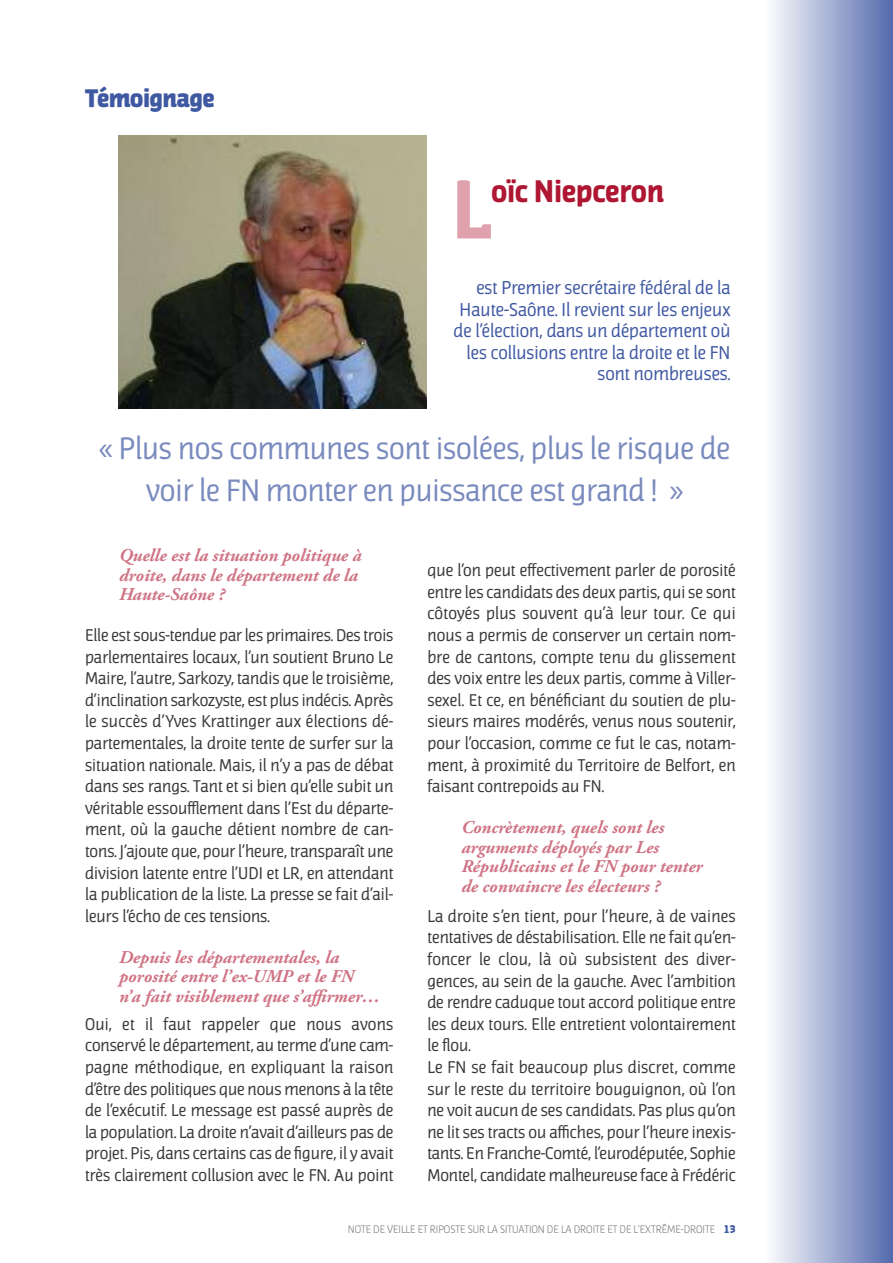
<style>
.page{position:relative;width:893px;height:1263px;background:#fff}
.page>*{position:absolute;margin:0;border:0;box-sizing:border-box;transform-origin:0 0}
.t1{font:700 79.65px "Jaures";color:#dfa2ad}
.t2{font:30px/41.8px "Jaures";color:#798abe;text-align:center}
.t3{font:700 30px "Jaures";color:#ae1632}
.t4{font:900 24px "Jaures";color:#3f58a2}
.t5{font:italic 700 18px/19.5px "Adobe Garamond Pro";color:#cf7384}
.t6{font:18px/21.6px "Jaures";letter-spacing:.005em;color:#3f58a2;text-align:right}
.t7{font:16.5px/21.6px "Jaures";letter-spacing:.005em;color:#39383a;text-align:justify}
.t8{font:300 10.5px "Jaures";color:#747475}
.s1{font-weight:900;color:#3f58a2}
</style>
<div class="page">
<div style="left:767px;top:0;width:126px;height:1263px;background:linear-gradient(to right,#fbfcfd,#546aad)"></div>
<img style="left:119px;top:136px;width:307px;height:273px">
<h3 class="t4" style="left:85px;top:85px;width:131px">Témoignage</h3>
<h1 class="t1" style="left:453px;top:164px;width:41px">L</h1>
<h2 class="t3" style="left:492px;top:175px;width:174px">oïc Niepceron</h2>
<p class="t6" style="left:454px;top:277px;width:278px">est Premier secrétaire fédéral de la Haute-Saône. Il revient sur les enjeux de l’élection, dans un département où les collusions entre la droite et le FN sont nombreuses.</p>
<h2 class="t2" style="left:99px;top:428px;width:632px">« Plus nos communes sont isolées, plus le risque de voir le FN monter en puissance est grand ! »</h2>
<p class="t5" style="left:119px;top:547px;width:244px">Quelle est la situation politique à droite, dans le département de la<br>Haute-Saône ?</p>
<p class="t7" style="left:85px;top:624px;width:310px">Elle est sous-tendue par les primaires. Des trois parlementaires locaux, l’un soutient Bruno Le Maire, l’autre, Sarkozy, tandis que le troisième, d’inclination sarkozyste, est plus indécis. Après le succès d’Yves Krattinger aux élections dé&shy;partementales, la droite tente de surfer sur la situation nationale. Mais, il n’y a pas de débat dans ses rangs. Tant et si bien qu’elle subit un véritable essoufflement dans l’Est du départe&shy;ment, où la gauche détient nombre de can&shy;tons. J’ajoute que, pour l’heure, transparaît une division latente entre l’UDI et LR, en attendant la publication de la liste. La presse se fait d’ail&shy;leurs l’écho de ces tensions.</p>
<p class="t5" style="left:119px;top:949px;width:263px">Depuis les départementales, la porosité entre l’ex-UMP et le FN<br>n’a fait visiblement que s’affirmer…</p>
<p class="t7" style="left:85px;top:1013px;width:310px">Oui, et il faut rappeler que nous avons conservé le département, au terme d’une cam&shy;pagne méthodique, en expliquant la raison d’être des politiques que nous menons à la tête de l’exécutif. Le message est passé auprès de la population. La droite n’avait d’ailleurs pas de projet. Pis, dans certains cas de figure, il y avait très clairement collusion avec le FN. Au point</p>
<p class="t7" style="left:427px;top:560px;width:310px">que l’on peut effectivement parler de porosité entre les candidats des deux partis, qui se sont côtoyés plus souvent qu’à leur tour. Ce qui nous a permis de conserver un certain nom&shy;bre de cantons, compte tenu du glissement des voix entre les deux partis, comme à Viller&shy;sexel. Et ce, en bénéficiant du soutien de plu&shy;sieurs maires modérés, venus nous soutenir, pour l’occasion, comme ce fut le cas, notam&shy;ment, à proximité du Territoire de Belfort, en faisant contrepoids au FN.</p>
<p class="t5" style="left:461px;top:819px;width:243px">Concrètement, quels sont les arguments déployés par Les<br>Républicains et le FN pour tenter de convaincre les électeurs ?</p>
<p class="t7" style="left:427px;top:905px;width:310px;text-align:left">La droite s’en tient, pour l’heure, à de vaines tentatives de déstabilisation. Elle ne fait qu’en&shy;foncer le clou, là où subsistent des diver&shy;gences, au sein de la gauche. Avec l’ambition de rendre caduque tout accord politique entre les deux tours. Elle entretient volontairement le flou.<br>Le FN se fait beaucoup plus discret, comme sur le reste du territoire bouguignon, où l’on ne voit aucun de ses candidats. Pas plus qu’on ne lit ses tracts ou affiches, pour l’heure inexis&shy;tants. En Franche-Comté, l’eurodéputée, Sophie Montel, candidate malheureuse face à Frédéric</p>
<p class="t8" style="left:348px;top:1223px;width:389px">NOTE DE VEILLE ET RIPOSTE SUR LA SITUATION DE LA DROITE ET DE L’EXTRÊME-DROITE <span class="s1">13</span></p>
</div>
